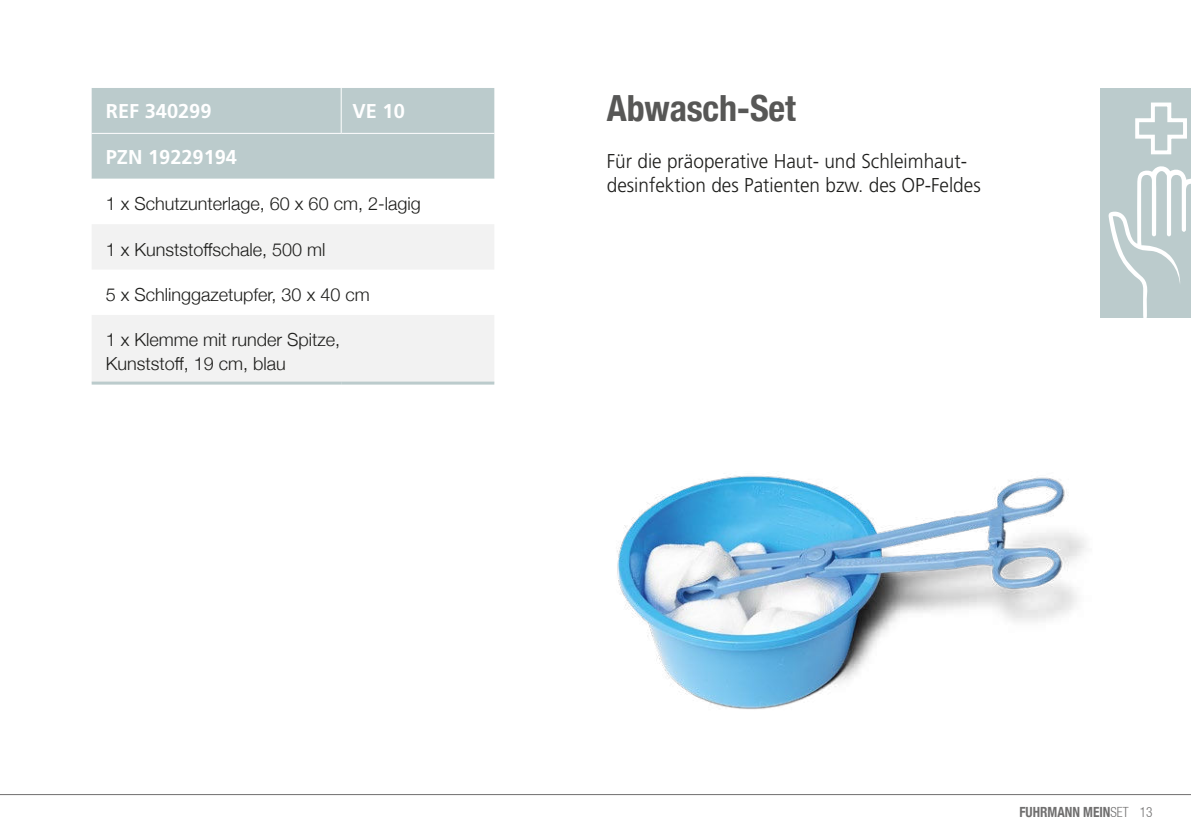
<style>
.page{position:relative;width:1191px;height:840px;background:#fff}
.page>*{position:absolute;margin:0;border:0;box-sizing:border-box;transform-origin:0 0}
.t1{font:700 condensed 36px "Helvetica Neue";letter-spacing:-.005em;color:#575756}
.t2{font:300 20px/24px "Frutiger LT Std";color:#1d1d1b;scale:.95 1}
.t3{font:700 20px "Frutiger LT Std";color:#fff}
.t4{font:300 18px/24px "Helvetica Neue";color:#1d1d1b}
.t5{font:700 condensed 14px "Helvetica Neue";color:#706f6f;scale:.95 1}
.s1{font-family:"Helvetica 47";font-weight:300}
</style>
<div class="page">
<hr style="left:0;top:793px;width:1191px;height:1px;background:#706f6f">
<img style="left:617px;top:475px;width:469px;height:235px">
<div style="left:92px;top:88px;width:402px;height:91px;background:#bbcbcc"></div>
<svg style="left:92px;top:224px;width:402px;height:157px;fill:#f2f2f2"></svg>
<hr style="left:92px;top:381px;width:249px;height:3px;background:#bbcbcc">
<hr style="left:341px;top:381px;width:153px;height:3px;background:#bbcbcc">
<hr style="left:92px;top:133px;width:249px;height:1px;background:#fff">
<hr style="left:341px;top:133px;width:153px;height:1px;background:#fff">
<hr style="left:341px;top:88px;width:1px;height:45px;background:#fff">
<div style="left:1100px;top:88px;width:91px;height:229px;background:#bbcbcc"></div>
<svg style="left:1108px;top:166px;width:83px;height:152px"></svg>
<svg style="left:1135px;top:102px;width:52px;height:53px"></svg>
<p class="t3" style="left:106px;top:103px;width:107px">REF 340299</p>
<p class="t3" style="left:352px;top:103px;width:54px">VE 10</p>
<p class="t3" style="left:106px;top:148px;width:133px">PZN 19229194</p>
<p class="t4" style="left:106px;top:193px;width:316px">1 x Schutzunterlage, 60 x 60 cm, 2-lagig</p>
<p class="t4" style="left:106px;top:236px;width:221px">1 x Kunststoffschale, 500 ml</p>
<p class="t4" style="left:106px;top:281px;width:265px">5 x Schlinggazetupfer, 30 x 40 cm</p>
<p class="t4" style="left:106px;top:329px;width:236px">1 x Klemme mit runder Spitze,<br>Kunststoff, 19 cm, blau</p>
<h1 class="t1" style="left:607px;top:78px;width:190px">Abwasch-Set</h1>
<p class="t2" style="left:607px;top:150px;width:395px">Für die präoperative Haut- und Schleimhaut&shy;desinfektion des Patienten bzw. des OP-Feldes</p>
<p class="t5" style="left:1019px;top:803px;width:142px">FUHRMANN MEIN<span class="s1">SET 13</span></p>
</div>
